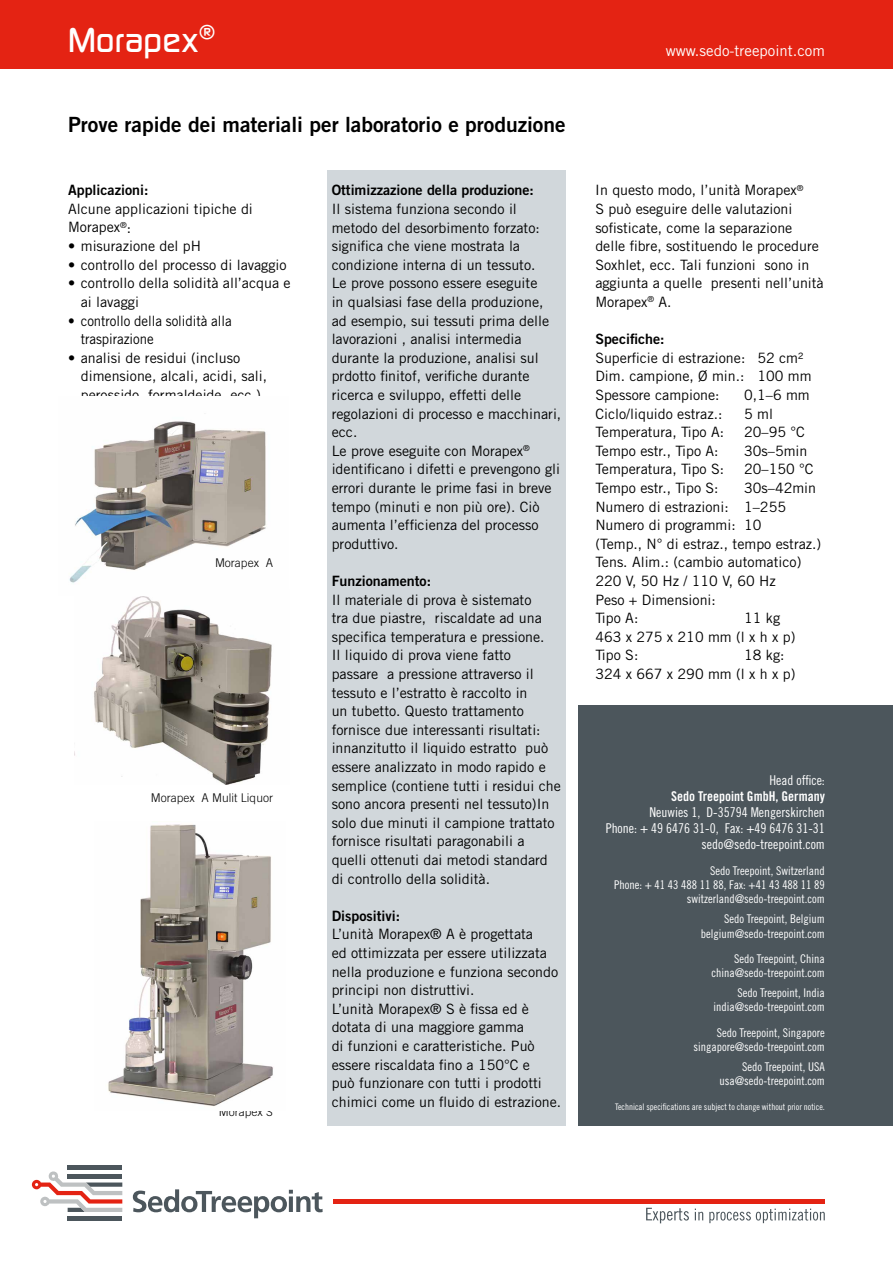
<style>
.page{position:relative;width:893px;height:1263px;background:#fff}
.page>*{position:absolute;margin:0;border:0;box-sizing:border-box;transform-origin:0 0}
.t1{font:500 36px "Digital Sans EF";color:#fff}
.t2{font:21px "Trade Gothic LT Std Bd 2";color:#000}
.t3{font:15px "Trade Gothic LT Std";color:#fff}
.t4{font:14.25px/18.6px "Trade Gothic LT Std";color:#000}
.t5{font:14.25px "Trade Gothic LT Std Bd 2";color:#000}
.t6{font:14.25px/18.6px "Trade Gothic LT Std";color:#000;scale:.93 1}
.t7{font:13.5px/16.2px "Trade Gothic LT Std Cn 18";color:#fff;text-align:right}
.t8{font:13.5px "Trade Gothic LT Std Bd Cn 20";color:#fff}
.t9{font:12px/14.4px "Trade Gothic LT Std Cn 18";color:#fff;text-align:right}
.t10{font:300 12px "Trade Gothic LT Std";color:#000}
.t11{font:9px "Trade Gothic LT Std Cn 18";color:#fff}
</style>
<div class="page">
<div style="left:327px;top:170px;width:239px;height:956px;background:#d1d7db"></div>
<div style="left:0;top:0;width:893px;height:68px;background:#e42313"></div>
<div style="left:578px;top:705px;width:315px;height:421px;background:#4c565c"></div>
<hr style="left:68px;top:1216px;width:54px;height:4px;background:#4c565c">
<hr style="left:68px;top:1166px;width:54px;height:4px;background:#4c565c">
<hr style="left:333px;top:1199px;width:492px;height:4px;background:#e42313">
<svg style="left:32px;top:1171px;width:90px;height:41px"></svg>
<svg style="left:133px;top:1189px;width:190px;height:29px"></svg>
<svg style="left:646px;top:1208px;width:43px;height:15px"></svg>
<svg style="left:695px;top:1208px;width:8px;height:12px"></svg>
<svg style="left:709px;top:1208px;width:116px;height:15px"></svg>
<img style="left:94px;top:596px;width:178px;height:189px">
<img style="left:69px;top:421px;width:197px;height:162px">
<img style="left:108px;top:824px;width:165px;height:283px">
<h1 class="t1" style="left:68px;top:19px;width:150px">Morapex®</h1>
<h2 class="t2" style="left:68px;top:111px;width:499px">Prove rapide dei materiali per laboratorio e produzione</h2>
<p class="t5" style="left:68px;top:181px;width:82px">Applicazioni:</p>
<p class="t4" style="left:68px;top:199px;width:186px">Alcune applicazioni tipiche di<br>Morapex<sup>®</sup>:</p>
<p class="t4" style="left:68px;top:237px;width:135px">• misurazione del pH</p>
<p class="t4" style="left:68px;top:255px;width:220px">• controllo del processo di lavaggio</p>
<p class="t4" style="left:81px;top:274px;width:211px;text-indent:-13px">• controllo della solidità all’acqua e ai lavaggi</p>
<p class="t6" style="left:81px;top:311px;width:164px;text-indent:-13px">• controllo della solidità alla traspirazione</p>
<p class="t4" style="left:81px;top:348px;width:188px;text-indent:-13px">• analisi de residui (incluso dimensione, alcali, acidi, sali, perossido, formaldeide, ecc.)</p>
<p class="t10" style="left:215px;top:555px;width:59px">Morapex A</p>
<p class="t10" style="left:151px;top:791px;width:124px">Morapex A Mulit Liquor</p>
<p class="t10" style="left:219px;top:1105px;width:55px">Morapex S</p>
<p class="t5" style="left:332px;top:181px;width:204px">Ottimizzazione della produzione:</p>
<p class="t4" style="left:332px;top:199px;width:231px">Il sistema funziona secondo il metodo del desorbimento forzato: significa che viene mostrata la condizione interna di un tessuto.<br>Le prove possono essere eseguite<br>in qualsiasi fase della produzione, ad esempio, sui tessuti prima delle lavorazioni , analisi intermedia durante la produzione, analisi sul prdotto finitof, verifiche durante ricerca e sviluppo, effetti delle regolazioni di processo e macchinari, ecc.<br>Le prove eseguite con Morapex<sup>® </sup>identificano i difetti e prevengono gli errori durante le prime fasi in breve tempo (minuti e non più ore). Ciò aumenta l’efficienza del processo produttivo.</p>
<p class="t5" style="left:332px;top:572px;width:101px">Funzionamento:</p>
<p class="t4" style="left:332px;top:590px;width:231px">Il materiale di prova è sistemato<br>tra due piastre, riscaldate ad una specifica temperatura e pressione.<br>Il liquido di prova viene fatto passare a pressione attraverso il tessuto e l’estratto è raccolto in<br>un tubetto. Questo trattamento fornisce due interessanti risultati: innanzitutto il liquido estratto può essere analizzato in modo rapido e semplice (contiene tutti i residui che sono ancora presenti nel tessuto)In solo due minuti il campione trattato fornisce risultati paragonabili a quelli ottenuti dai metodi standard di controllo della solidità.</p>
<p class="t5" style="left:332px;top:907px;width:70px">Dispositivi:</p>
<p class="t4" style="left:332px;top:925px;width:231px">L’unità Morapex® A è progettata<br>ed ottimizzata per essere utilizzata nella produzione e funziona secondo principi non distruttivi.<br>L’unità Morapex® S è fissa ed è dotata di una maggiore gamma<br>di funzioni e caratteristiche. Può essere riscaldata fino a 150°C e<br>può funzionare con tutti i prodotti chimici come un fluido di estrazione.</p>
<p class="t3" style="left:666px;top:42px;width:161px">www.sedo-treepoint.com</p>
<p class="t4" style="left:595px;top:181px;width:230px">In questo modo, l’unità Morapex<sup>®<br></sup>S può eseguire delle valutazioni sofisticate, come la separazione delle fibre, sostituendo le procedure<br>Soxhlet, ecc. Tali funzioni sono in aggiunta a quelle presenti nell’unità<br>Morapex<sup>®</sup> A.</p>
<p class="t5" style="left:595px;top:330px;width:71px">Specifiche:</p>
<p class="t4" style="left:595px;top:348px;width:218px">Superficie di estrazione: 52 cm²<br>Dim. campione, Ø min.: 100 mm<br>Spessore campione:</p>
<p class="t4" style="left:744px;top:385px;width:67px">0,1–6 mm</p>
<p class="t4" style="left:595px;top:404px;width:129px">Ciclo/liquido estraz.:</p>
<p class="t4" style="left:744px;top:404px;width:30px">5 ml</p>
<p class="t4" style="left:595px;top:423px;width:130px">Temperatura, Tipo A:</p>
<p class="t4" style="left:744px;top:423px;width:62px">20–95 °C</p>
<p class="t4" style="left:595px;top:441px;width:125px">Tempo estr., Tipo A:</p>
<p class="t4" style="left:744px;top:441px;width:65px">30s–5min</p>
<p class="t4" style="left:595px;top:460px;width:130px">Temperatura, Tipo S:</p>
<p class="t4" style="left:744px;top:460px;width:71px">20–150 °C</p>
<p class="t4" style="left:595px;top:478px;width:125px">Tempo estr., Tipo S:</p>
<p class="t4" style="left:595px;top:478px;width:227px;text-indent:149px">30s–42min<br>Numero di estrazioni: 1–255<br>Numero di programmi: 10<br>(Temp., N° di estraz., tempo estraz.)<br>Tens. Alim.: (cambio automatico)<br>220 V, 50 Hz / 110 V, 60 Hz<br>Peso + Dimensioni:<br>Tipo A:</p>
<p class="t4" style="left:595px;top:609px;width:202px;text-indent:149px">11 kg<br>463 x 275 x 210 mm (l x h x p)<br>Tipo S:</p>
<p class="t4" style="left:595px;top:646px;width:202px;text-indent:149px">18 kg:<br>324 x 667 x 290 mm (l x h x p)</p>
<p class="t7" style="left:769px;top:771px;width:57px">Head office:</p>
<p class="t8" style="left:671px;top:788px;width:155px">Sedo Treepoint GmbH, Germany</p>
<p class="t7" style="left:606px;top:804px;width:221px">Neuwies 1, D-35794 Mengerskirchen<br>Phone: + 49 6476 31-0, Fax: +49 6476 31-31 sedo@sedo-treepoint.com</p>
<p class="t9" style="left:614px;top:863px;width:212px">Sedo Treepoint, Switzerland<br>Phone: + 41 43 488 11 88, Fax: +41 43 488 11 89 switzerland@sedo-treepoint.com</p>
<p class="t9" style="left:701px;top:911px;width:126px">Sedo Treepoint, Belgium belgium@sedo-treepoint.com</p>
<p class="t9" style="left:711px;top:951px;width:115px">Sedo Treepoint, China china@sedo-treepoint.com</p>
<p class="t9" style="left:713px;top:985px;width:113px">Sedo Treepoint, India india@sedo-treepoint.com</p>
<p class="t9" style="left:693px;top:1025px;width:133px">Sedo Treepoint, Singapore singapore@sedo-treepoint.com</p>
<p class="t9" style="left:719px;top:1059px;width:107px">Sedo Treepoint, USA usa@sedo-treepoint.com</p>
<p class="t11" style="left:615px;top:1102px;width:211px">Technical specifications are subject to change without prior notice.</p>
</div>
